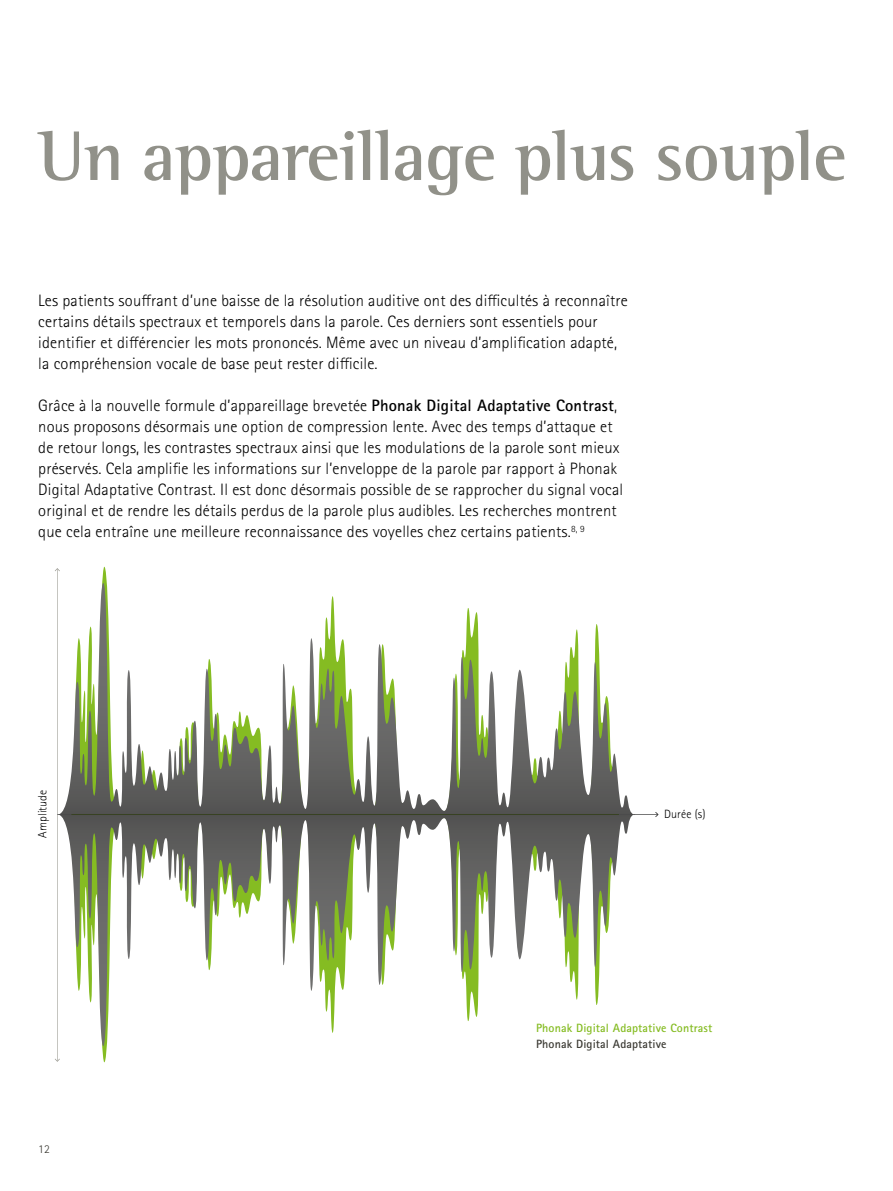
<style>
.page{position:relative;width:893px;height:1191px;background:#fff}
.page>*{position:absolute;margin:0;border:0;box-sizing:border-box;transform-origin:0 0}
.PHO_Lead_Quote_48pt{font:700 72px "Rotis Semi Serif Pro";letter-spacing:-.015em;color:#919189}
.PHO_Bodycopy_11pt_Bl{font:300 16.5px/21px "Rotis Sans Serif Pro";letter-spacing:.01em;color:#000}
.PHO_Subtitle_11pt_Gr{font:700 12px "Rotis Sans Serif Pro";letter-spacing:.01em;color:#85bc22}
.PHO_Subtitle_11pt_Gr-2{font:700 12px "Rotis Sans Serif Pro";letter-spacing:.01em;color:#3b3a33}
.PHO_Subtitle_11pt_Gr-3{font:300 12px "Rotis Sans Serif Pro";letter-spacing:.01em;color:#000}
.t1{font:300 12px "Rotis Sans Serif Pro";color:#3b3a33}
.s1{font-weight:700}
</style>
<div class="page">
<svg style="left:55px;top:568px;width:603px;height:493px"></svg>
<p class="PHO_Lead_Quote_48pt" style="left:38px;top:112px;width:810px">Un appareillage plus souple</p>
<p class="PHO_Bodycopy_11pt_Bl" style="left:38px;top:290px;width:591px">Les patients souffrant d’une baisse de la résolution auditive ont des difficultés à reconnaître certains détails spectraux et temporels dans la parole. Ces derniers sont essentiels pour identifier et différencier les mots prononcés. Même avec un niveau d’amplification adapté, la compréhension vocale de base peut rester difficile.</p>
<p class="PHO_Bodycopy_11pt_Bl" style="left:38px;top:395px;width:586px">Grâce à la nouvelle formule d’appareillage brevetée <span class="s1">Phonak Digital Adaptative Contrast</span>, nous proposons désormais une option de compression lente. Avec des temps d’attaque et de retour longs, les contrastes spectraux ainsi que les modulations de la parole sont mieux préservés. Cela amplifie les informations sur l’enveloppe de la parole par rapport à Phonak Digital Adaptative Contrast. Il est donc désormais possible de se rapprocher du signal vocal original et de rendre les détails perdus de la parole plus audibles. Les recherches montrent que cela entraîne une meilleure reconnaissance des voyelles chez certains patients.<sup>8,</sup> <sup>9</sup></p>
<p class="PHO_Subtitle_11pt_Gr-3" style="left:36px;top:837px;width:50px;rotate:-90deg">Amplitude</p>
<p class="PHO_Subtitle_11pt_Gr-3" style="left:664px;top:806px;width:43px">Durée (s)</p>
<p class="t1" style="left:38px;top:1141px;width:13px">12</p>
<p class="PHO_Subtitle_11pt_Gr" style="left:536px;top:1019px;width:178px">Phonak Digital Adaptative Contrast</p>
<p class="PHO_Subtitle_11pt_Gr-2" style="left:536px;top:1036px;width:132px">Phonak Digital Adaptative</p>
</div>
